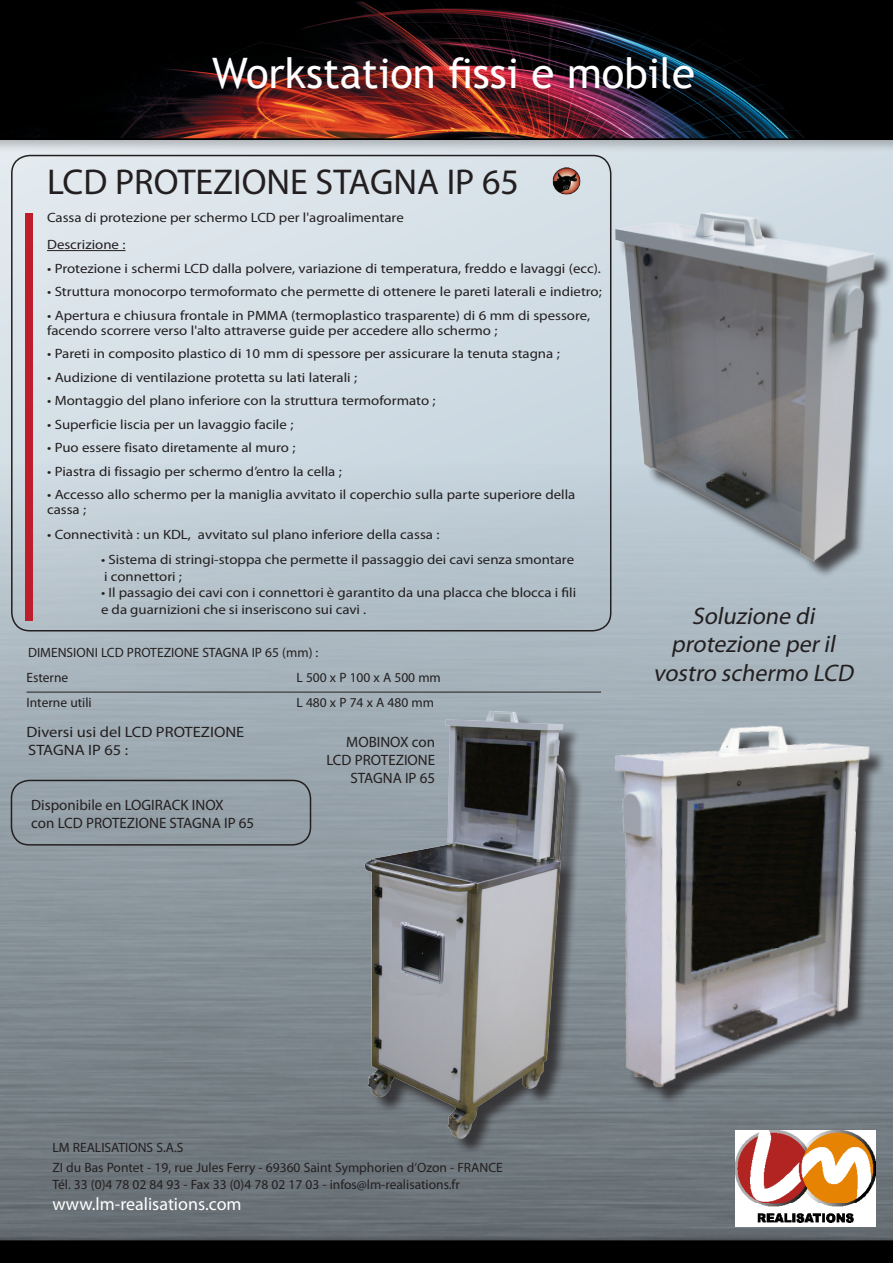
<style>
.page{position:relative;width:893px;height:1263px;background:#fff}
.page>*{position:absolute;margin:0;border:0;box-sizing:border-box;transform-origin:0 0}
.t1{font:42px "Trebuchet MS";color:#fff}
.t2{font:42px "Myriad Pro";color:#fff}
.t3{font:36px "Myriad Pro";color:#231f20}
.t4{font:italic 24px/28.8px "Myriad Pro";color:#231f20;text-align:center}
.Normal_e{font:18px "Myriad Pro";color:#fff}
.t5{font:15px "Myriad Pro";color:#231f20}
.t6{font:15px "Myriad Pro";color:#231f20;scale:1.1 1}
.Normal_e-2{font:13.5px/15px "Myriad Pro";color:#231f20;scale:1.1 1}
.Normal_e-3{font:13.5px "Myriad Pro";color:#231f20}
</style>
<div class="page">
<div style="left:0;top:0;width:893px;height:1240px;background:#d6e0e7"></div>
<img style="left:0;top:463px;width:893px;height:770px">
<div style="left:0;top:0;width:893px;height:153px;background:#231f20;opacity:.25"></div>
<div style="left:0;top:1233px;width:893px;height:30px;background:#231f20;opacity:.25"></div>
<svg style="left:0;top:0;width:893px;height:140px;background:#250f10"></svg>
<div style="left:0;top:1240px;width:893px;height:23px;background:#000"></div>
<hr style="left:47px;top:250px;width:79px;height:1px;background:#231f20">
<div style="left:25px;top:213px;width:8px;height:408px;background:#be1d2c"></div>
<hr style="left:27px;top:692px;width:574px;height:1px;background:#231f20">
<img style="left:552px;top:167px;width:29px;height:28px">
<div style="left:618px;top:215px;width:275px;height:364px;background:#231f20;opacity:.75"></div>
<img style="left:586px;top:181px;width:299px;height:397px">
<img style="left:736px;top:1131px;width:140px;height:95px">
<img style="left:302px;top:653px;width:295px;height:504px">
<div style="left:11px;top:780px;width:300px;height:66px;border:2px solid #231f20;border-radius:18px"></div>
<div style="left:616px;top:728px;width:270px;height:378px;background:#231f20;opacity:.75"></div>
<img style="left:592px;top:712px;width:286px;height:390px">
<p class="t1" style="left:212px;top:48px;width:484px">Workstation fissi e mobile</p>
<h1 class="t2" style="left:349px;top:49px;width:378px">Concepteur Fabricant</h1>
<p class="t3" style="left:47px;top:160px;width:473px">LCD PROTEZIONE STAGNA IP 65</p>
<p class="Normal_e-2" style="left:47px;top:210px;width:326px">Cassa di protezione per schermo LCD per l'agroalimentare</p>
<p class="Normal_e-2" style="left:47px;top:237px;width:73px">Descrizione :</p>
<p class="Normal_e-2" style="left:47px;top:260px;width:505px">• Protezione i schermi LCD dalla polvere, variazione di temperatura, freddo e lavaggi (ecc).</p>
<p class="Normal_e-2" style="left:47px;top:284px;width:506px">• Struttura monocorpo termoformato che permette di ottenere le pareti laterali e indietro;</p>
<p class="Normal_e-2" style="left:47px;top:307px;width:495px">• Apertura e chiusura frontale in PMMA (termoplastico trasparente) di 6 mm di spessore, facendo scorrere verso l'alto attraverse guide per accedere allo schermo ;</p>
<p class="Normal_e-2" style="left:47px;top:346px;width:468px">• Pareti in composito plastico di 10 mm di spessore per assicurare la tenuta stagna ;</p>
<p class="Normal_e-2" style="left:47px;top:369px;width:283px">• Audizione di ventilazione protetta su lati laterali ;</p>
<p class="Normal_e-2" style="left:47px;top:393px;width:355px">• Montaggio del plano inferiore con la struttura termoformato ;</p>
<p class="Normal_e-2" style="left:47px;top:417px;width:225px">• Superficie liscia per un lavaggio facile ;</p>
<p class="Normal_e-2" style="left:47px;top:440px;width:227px">• Puo essere fisato diretamente al muro ;</p>
<p class="Normal_e-2" style="left:47px;top:464px;width:270px">• Piastra di fissagio per schermo d’entro la cella ;</p>
<p class="Normal_e-2" style="left:47px;top:487px;width:482px">• Accesso allo schermo per la maniglia avvitato il coperchio sulla parte superiore della cassa ;</p>
<p class="Normal_e-2" style="left:47px;top:527px;width:358px">• Connectività : un KDL, avvitato sul plano inferiore della cassa :</p>
<p class="Normal_e-2" style="left:101px;top:552px;width:432px">• Sistema di stringi-stoppa che permette il passaggio dei cavi senza smontare</p>
<p class="Normal_e-2" style="left:104px;top:569px;width:72px">i connettori ;</p>
<p class="Normal_e-2" style="left:101px;top:585px;width:433px">• Il passagio dei cavi con i connettori è garantito da una placca che blocca i fili</p>
<p class="Normal_e-2" style="left:101px;top:602px;width:243px">e da guarnizioni che si inseriscono sui cavi .</p>
<p class="Normal_e-3" style="left:28px;top:644px;width:292px">DIMENSIONI LCD PROTEZIONE STAGNA IP 65 (mm) :</p>
<p class="Normal_e-3" style="left:27px;top:669px;width:43px">Esterne</p>
<p class="Normal_e-3" style="left:297px;top:669px;width:146px">L 500 x P 100 x A 500 mm</p>
<p class="Normal_e-3" style="left:27px;top:694px;width:67px">Interne utili</p>
<p class="Normal_e-3" style="left:297px;top:694px;width:139px">L 480 x P 74 x A 480 mm</p>
<p class="t6" style="left:27px;top:722px;width:199px">Diversi usi del LCD PROTEZIONE</p>
<p class="t6" style="left:28px;top:740px;width:93px">STAGNA IP 65 :</p>
<p class="t5" style="left:31px;top:796px;width:194px">Disponibile en LOGIRACK INOX</p>
<p class="t5" style="left:31px;top:814px;width:225px">con LCD PROTEZIONE STAGNA IP 65</p>
<p class="t5" style="left:346px;top:733px;width:90px">MOBINOX con</p>
<p class="t5" style="left:326px;top:751px;width:110px">LCD PROTEZIONE</p>
<p class="t5" style="left:350px;top:769px;width:86px">STAGNA IP 65</p>
<p class="t4" style="left:692px;top:601px;width:129px">Soluzione di</p>
<p class="t4" style="left:653px;top:629px;width:207px">protezione peril vostro schermo LCD</p>
<p class="Normal_e-3" style="left:52px;top:1139px;width:133px">LM REALISATIONS S.A.S</p>
<p class="Normal_e-3" style="left:52px;top:1159px;width:452px">ZI du Bas Pontet - 19, rue Jules Ferry - 69360 Saint Symphorien d’Ozon - FRANCE</p>
<p class="Normal_e-3" style="left:52px;top:1176px;width:409px">Tél. 33 (0)4 78 02 84 93 - Fax 33 (0)4 78 02 17 03 - infos@lm-realisations.fr</p>
<p class="Normal_e" style="left:52px;top:1193px;width:191px">www.lm-realisations.com</p>
</div>
